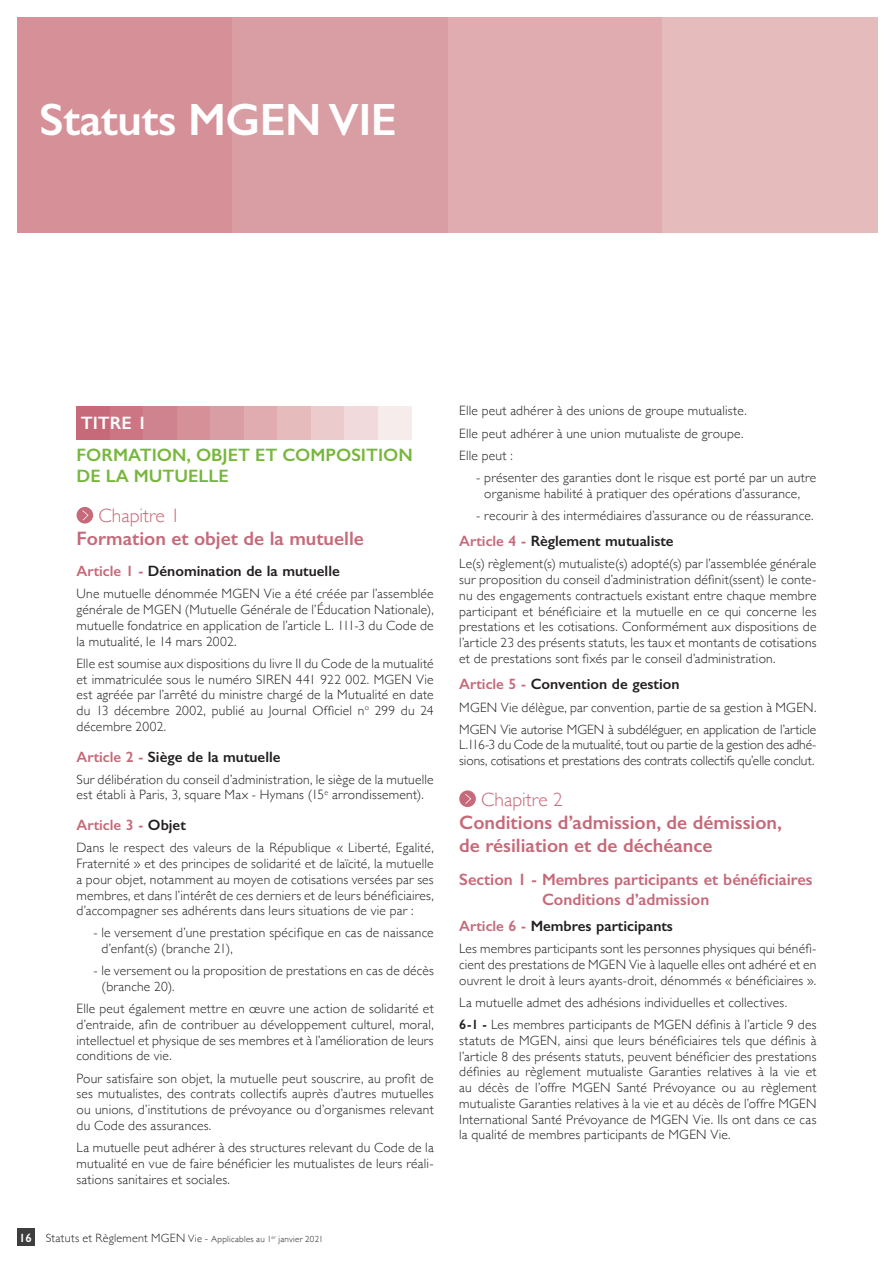
<style>
.page{position:relative;width:893px;height:1263px;background:#fff}
.page>*{position:absolute;margin:0;border:0;box-sizing:border-box;transform-origin:0 0}
.t1{font:600 45.45px "Gill Sans";letter-spacing:-.01em;color:#fff}
.t2{font:600 19.5px/23.4px "Gill Sans";color:#c66979}
.t3{font:300 19.5px "Gill Sans";color:#c66979}
.t4{font:600 18px/21px "Gill Sans";color:#77b73c}
.t5{font:600 18px "Gill Sans";color:#fff}
.t6{font:600 16.5px/19.8px "Gill Sans";color:#c66979}
.t7{font:600 15px "Gill Sans";color:#231f20}
.t8{font:600 15px "Gill Sans";color:#c66979}
.t9{font:300 13.5px/15.8px "Gill Sans";letter-spacing:.015em;color:#231f20;text-align:justify}
.t10{font:300 13.5px/15.8px "Gill Sans";letter-spacing:-.005em;color:#231f20}
.t11{font:600 12px "Gill Sans";color:#fff}
.t12{font:300 9px "Gill Sans";letter-spacing:.03em;color:#231f20}
.s1{color:#c66979}
.s2{color:#231f20}
.s3{font-size:12px}
.s4{font-size:10.5px}
.s5{font-weight:600}
</style>
<div class="page">
<div style="left:17px;top:17px;width:215px;height:215px;background:#d59098"></div>
<div style="left:447px;top:17px;width:215px;height:215px;background:#e0acaf"></div>
<div style="left:232px;top:17px;width:215px;height:215px;background:#d99da4"></div>
<div style="left:662px;top:17px;width:215px;height:215px;background:#e5bbbc"></div>
<div style="left:110px;top:406px;width:34px;height:34px;background:#cb7682"></div>
<div style="left:244px;top:406px;width:34px;height:34px;background:#e0acaf"></div>
<div style="left:177px;top:406px;width:34px;height:34px;background:#d59098"></div>
<div style="left:311px;top:406px;width:34px;height:34px;background:#ebcbcb"></div>
<div style="left:378px;top:406px;width:34px;height:34px;background:#f7ecec"></div>
<div style="left:144px;top:406px;width:33px;height:34px;background:#ce838e"></div>
<div style="left:278px;top:406px;width:33px;height:34px;background:#e5bbbc"></div>
<div style="left:77px;top:406px;width:33px;height:34px;background:#c66979"></div>
<div style="left:211px;top:406px;width:33px;height:34px;background:#d99da4"></div>
<div style="left:345px;top:406px;width:33px;height:34px;background:#f1dadb"></div>
<div style="left:77px;top:507px;width:16px;height:16px;background:#c66979;border-radius:50%"></div>
<svg style="left:82px;top:510px;width:7px;height:10px"></svg>
<div style="left:459px;top:790px;width:17px;height:17px;background:#c66979;border-radius:50%"></div>
<svg style="left:465px;top:794px;width:6px;height:10px"></svg>
<div style="left:17px;top:1229px;width:17px;height:17px;background:#3e3e3f"></div>
<h1 class="t1" style="left:40px;top:92px;width:359px">Statuts MGEN VIE</h1>
<h3 class="t5" style="left:81px;top:412px;width:68px">TITRE 1</h3>
<h3 class="t4" style="left:77px;top:444px;width:338px">FORMATION, OBJET ET COMPOSITION<br>DE LA MUTUELLE</h3>
<h2 class="t3" style="left:99px;top:500px;width:83px">Chapitre 1</h2>
<h2 class="t2" style="left:77px;top:527px;width:289px">Formation et objet de la mutuelle</h2>
<p class="t7" style="left:77px;top:562px;width:265px"><span class="s1">Article 1 -</span> Dénomination de la mutuelle</p>
<p class="t9" style="left:77px;top:585px;width:359px">Une mutuelle dénommée MGEN Vie a été créée par l’assemblée générale de MGEN (Mutuelle Générale de l’Éducation Nationale), mutuelle fondatrice en application de l’article L. 111-3 du Code de la mutualité, le 14 mars 2002.</p>
<p class="t9" style="left:77px;top:655px;width:359px">Elle est soumise aux dispositions du livre II du Code de la mutualité et immatriculée sous le numéro SIREN 441 922 002. MGEN Vie est agréée par l’arrêté du ministre chargé de la Mutualité en date du 13 décembre 2002, publié au Journal Officiel n<sup>o</sup> 299 du 24 décembre 2002.</p>
<p class="t7" style="left:77px;top:747px;width:206px"><span class="s1">Article 2 -</span> Siège de la mutuelle</p>
<p class="t9" style="left:77px;top:771px;width:359px">Sur délibération du conseil d’administration, le siège de la mutuelle est établi à Paris, 3, square Max - Hymans (15<sup>e</sup> arrondissement).</p>
<p class="t8" style="left:77px;top:816px;width:111px">Article 3 - <span class="s2">Objet</span></p>
<p class="t9" style="left:77px;top:839px;width:359px">Dans le respect des valeurs de la République « Liberté, Egalité, Fraternité » et des principes de solidarité et de laïcité, la mutuelle a pour objet, notamment au moyen de cotisations versées par ses membres, et dans l’intérêt de ces derniers et de leurs bénéficiaires, d’accompagner ses adhérents dans leurs situations de vie par :</p>
<p class="t9" style="left:102px;top:924px;width:334px;text-indent:-8px">- le versement d’une prestation spécifique en cas de naissance d’enfant(s) (branche 21),</p>
<p class="t9" style="left:102px;top:962px;width:334px;text-indent:-8px">- le versement ou la proposition de prestations en cas de décès (branche 20).</p>
<p class="t9" style="left:77px;top:1000px;width:359px">Elle peut également mettre en œuvre une action de solidarité et d’entraide, afin de contribuer au développement culturel, moral, intellectuel et physique de ses membres et à l’amélioration de leurs conditions de vie.</p>
<p class="t9" style="left:77px;top:1070px;width:359px">Pour satisfaire son objet, la mutuelle peut souscrire, au profit de ses mutualistes, des contrats collectifs auprès d’autres mutuelles ou unions, d’institutions de prévoyance ou d’organismes relevant du Code des assurances.</p>
<p class="t9" style="left:77px;top:1139px;width:359px">La mutuelle peut adhérer à des structures relevant du Code de la mutualité en vue de faire bénéficier les mutualistes de leurs réali&shy;sations sanitaires et sociales.</p>
<p class="t11" style="left:19px;top:1230px;width:14px">16</p>
<p class="t12" style="left:46px;top:1231px;width:279px"><span class="s3">Statuts et Règlement MGEN</span> <span class="s4">Vie -</span> Applicables au 1<sup>er</sup> janvier 2021</p>
<p class="t9" style="left:459px;top:399px;width:289px;line-height:22.2px;text-align:left">Elle peut adhérer à des unions de groupe mutualiste.<br>Elle peut adhérer à une union mutualiste de groupe.<br>Elle peut :</p>
<p class="t9" style="left:484px;top:469px;width:334px;text-indent:-8px">- présenter des garanties dont le risque est porté par un autre organisme habilité à pratiquer des opérations d’assurance,</p>
<p class="t9" style="left:476px;top:507px;width:339px">- recourir à des intermédiaires d’assurance ou de réassurance.</p>
<p class="t7" style="left:459px;top:532px;width:216px"><span class="s1">Article 4 -</span> Règlement mutualiste</p>
<p class="t9" style="left:459px;top:555px;width:359px">Le(s) règlement(s) mutualiste(s) adopté(s) par l’assemblée générale sur proposition du conseil d’administration définit(ssent) le conte&shy;nu des engagements contractuels existant entre chaque membre participant et bénéficiaire et la mutuelle en ce qui concerne les prestations et les cotisations. Conformément aux dispositions de l’article 23 des présents statuts, les taux et montants de cotisations et de prestations sont fixés par le conseil d’administration.</p>
<p class="t7" style="left:459px;top:675px;width:222px"><span class="s1">Article 5 -</span> Convention de gestion</p>
<p class="t9" style="left:459px;top:695px;width:359px;line-height:22.2px">MGEN Vie délègue, par convention, partie de sa gestion à MGEN.<br>MGEN Vie autorise MGEN à subdéléguer, en application de l’article</p>
<p class="t10" style="left:459px;top:736px;width:359px">L.116-3 du Code de la mutualité, tout ou partie de la gestion des adhé&shy;sions, cotisations et prestations des contrats collectifs qu’elle conclut.</p>
<h2 class="t3" style="left:481px;top:784px;width:83px">Chapitre 2</h2>
<h2 class="t2" style="left:459px;top:810px;width:324px">Conditions d’admission, de démission, de résiliation et de déchéance</h2>
<p class="t6" style="left:542px;top:869px;width:272px;text-indent:-83px">Section 1 - Membres participants et bénéficiaires<br>Conditions d’admission</p>
<p class="t7" style="left:459px;top:917px;width:215px"><span class="s1">Article 6 -</span> Membres participants</p>
<p class="t9" style="left:459px;top:940px;width:359px">Les membres participants sont les personnes physiques qui bénéfi&shy;cient des prestations de MGEN Vie à laquelle elles ont adhéré et en ouvrent le droit à leurs ayants-droit, dénommés « bénéficiaires ».</p>
<p class="t9" style="left:459px;top:991px;width:359px;line-height:22.2px">La mutuelle admet des adhésions individuelles et collectives.<br><span class="s5">6-1 -</span> Les membres participants de MGEN définis à l’article 9 des</p>
<p class="t9" style="left:459px;top:1032px;width:359px">statuts de MGEN, ainsi que leurs bénéficiaires tels que définis à l’article 8 des présents statuts, peuvent bénéficier des prestations définies au règlement mutualiste Garanties relatives à la vie et au décès de l’offre MGEN Santé Prévoyance ou au règlement mutualiste Garanties relatives à la vie et au décès de l’offre MGEN International Santé Prévoyance de MGEN Vie. Ils ont dans ce cas la qualité de membres participants de MGEN Vie.</p>
</div>
